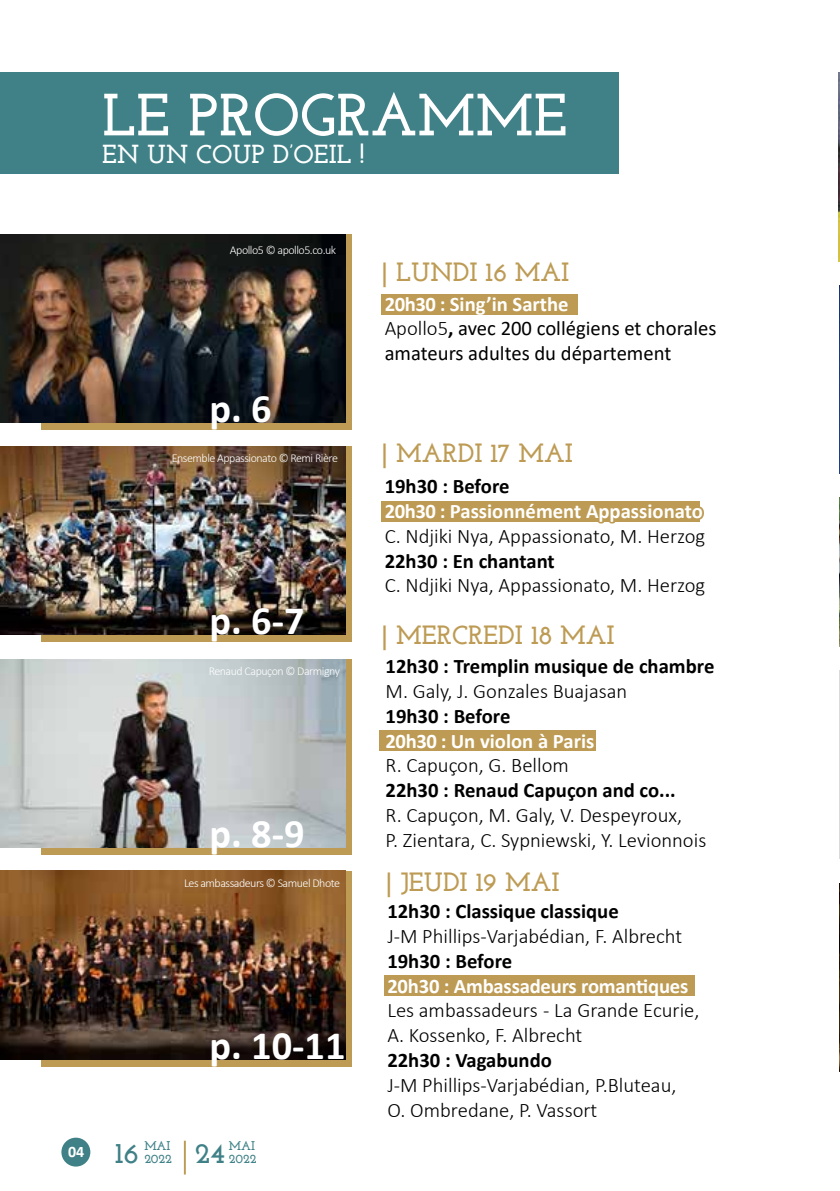
<style>
.page{position:relative;width:840px;height:1191px;background:#fff}
.page>*{position:absolute;margin:0;border:0;box-sizing:border-box;transform-origin:0 0}
.t1{font:700 59.4px "Josefin Slab";color:#fff}
.t2{font:700 40.4px "Calibri";color:#fff}
.t3{font:700 28.8px "Josefin Slab";color:#3f8187}
.t4{font:700 26.2px "Josefin Slab";color:#bd9b54}
.t5{font:700 26px "Josefin Slab";color:#fff}
.t6{font:300 20.6px/24.8px "Calibri";color:#000}
.t7{font:700 20.6px "Calibri";color:#000}
.t8{font:20.6px/24.8px "Calibri";color:#000}
.t9{font:700 20.6px "Calibri";letter-spacing:-.01em;color:#fff}
.t10{font:700 16px "Calibri";color:#fff}
.t11{font:700 12.6px/12.6px "Josefin Slab";color:#3f8187}
.t12{font:300 12px "Calibri";letter-spacing:-.04em;color:#fff}
.s1{font-weight:700;color:#fff}
.s2{font-weight:300}
.s3{font-weight:700}
</style>
<div class="page">
<hr style="left:184px;top:1140px;width:2px;height:34px;background:#bd9b54">
<div style="left:0;top:72px;width:618px;height:101px;background:#3f8187"></div>
<div style="left:381px;top:294px;width:196px;height:20px;background:#bd9b54"></div>
<div style="left:379px;top:730px;width:216px;height:21px;background:#bd9b54"></div>
<div style="left:383px;top:975px;width:311px;height:21px;background:#bd9b54"></div>
<div style="left:41px;top:446px;width:310px;height:196px;background:#bd9b54"></div>
<div style="left:41px;top:234px;width:310px;height:195px;background:#bd9b54"></div>
<div style="left:41px;top:659px;width:310px;height:195px;background:#bd9b54"></div>
<div style="left:41px;top:871px;width:310px;height:196px;background:#bd9b54"></div>
<img style="left:0;top:446px;width:346px;height:188px">
<img style="left:0;top:234px;width:346px;height:188px">
<img style="left:839px;top:285px;width:1px;height:188px">
<img style="left:0;top:659px;width:346px;height:188px">
<img style="left:839px;top:498px;width:1px;height:148px">
<img style="left:0;top:871px;width:346px;height:188px">
<hr style="left:839px;top:671px;width:1px;height:188px;background:#dadada">
<img style="left:838px;top:73px;width:1px;height:188px">
<img style="left:839px;top:883px;width:1px;height:188px">
<svg style="left:381px;top:501px;width:323px;height:23px;background:#c3a463"></svg>
<div style="left:61px;top:1137px;width:29px;height:29px;background:#3f8187;border-radius:50%"></div>
<h1 class="t1" style="left:102px;top:80px;width:466px">LE PROGRAMME</h1>
<p class="t5" style="left:102px;top:139px;width:264px">EN UN COUP D’OEIL !</p>
<p class="t12" style="left:230px;top:243px;width:108px">Apollo5 © apollo5.co.uk</p>
<h2 class="t2" style="left:209px;top:380px;width:64px">p. 6</h2>
<p class="t12" style="left:172px;top:451px;width:167px">Ensemble Appassionato © Remi Rière</p>
<h2 class="t2" style="left:209px;top:592px;width:96px">p. 6-7</h2>
<p class="t12" style="left:208px;top:664px;width:133px">Renaud Capuçon © Darmigny</p>
<h2 class="t2" style="left:209px;top:804px;width:96px">p. 8-9</h2>
<p class="t12" style="left:184px;top:875px;width:157px">Les ambassadeurs © Samuel Dhote</p>
<p class="t10" style="left:68px;top:1140px;width:18px">04</p>
<h2 class="t2" style="left:209px;top:1017px;width:137px">p. 10-11</h2>
<p class="t11" style="left:144px;top:1139px;width:29px">MAI<br>2022</p>
<p class="t11" style="left:229px;top:1139px;width:28px">MAI</p>
<h3 class="t3" style="left:115px;top:1135px;width:25px">16</h3>
<h3 class="t3" style="left:195px;top:1135px;width:32px">24</h3>
<p class="t11" style="left:229px;top:1152px;width:29px">2022</p>
<p class="t4" style="left:381px;top:257px;width:190px">| LUNDI 16 MAI</p>
<p class="t8" style="left:384px;top:291px;width:333px"><span class="s1">20h30 : Sing’in Sarthe<br></span><span class="s2">Apollo5</span><span class="s3">,</span> avec 200 collégiens et chorales amateurs adultes du département</p>
<p class="t4" style="left:381px;top:438px;width:193px">| MARDI 17 MAI</p>
<p class="t7" style="left:384px;top:472px;width:126px">19h30 : Before</p>
<p class="t9" style="left:384px;top:496px;width:319px">20h30 : Passionnément Appassionato</p>
<p class="t6" style="left:384px;top:523px;width:322px">C. Ndjiki Nya, Appassionato, M. Herzog</p>
<p class="t7" style="left:384px;top:546px;width:171px">22h30 : En chantant</p>
<p class="t6" style="left:384px;top:573px;width:322px">C. Ndjiki Nya, Appassionato, M. Herzog</p>
<p class="t4" style="left:381px;top:619px;width:235px">| MERCREDI 18 MAI</p>
<p class="t7" style="left:385px;top:651px;width:330px">12h30 : Tremplin musique de chambre</p>
<p class="t6" style="left:385px;top:678px;width:243px">M. Galy, J. Gonzales Buajasan</p>
<p class="t7" style="left:385px;top:701px;width:126px">19h30 : Before</p>
<p class="t9" style="left:385px;top:726px;width:210px">20h30 : Un violon à Paris</p>
<p class="t6" style="left:385px;top:753px;width:185px">R. Capuçon, G. Bellom</p>
<p class="t7" style="left:385px;top:775px;width:291px">22h30 : Renaud Capuçon and co...</p>
<p class="t6" style="left:385px;top:802px;width:322px">R. Capuçon, M. Galy, V. Despeyroux,<br>P. Zientara, C. Sypniewski, Y. Levionnois</p>
<p class="t4" style="left:385px;top:866px;width:175px">| JEUDI 19 MAI</p>
<p class="t7" style="left:387px;top:896px;width:233px">12h30 : Classique classique</p>
<p class="t6" style="left:387px;top:923px;width:296px">J-M Phillips-Varjabédian, F. Albrecht</p>
<p class="t7" style="left:387px;top:946px;width:126px">19h30 : Before</p>
<p class="t9" style="left:387px;top:971px;width:302px">20h30 : Ambassadeurs romantiques</p>
<p class="t6" style="left:387px;top:998px;width:313px">Les ambassadeurs - La Grande Ecurie,<br>A. Kossenko, F. Albrecht</p>
<p class="t7" style="left:387px;top:1045px;width:166px">22h30 : Vagabundo</p>
<p class="t6" style="left:387px;top:1072px;width:290px">J-M Phillips-Varjabédian, P.Bluteau,<br>O. Ombredane, P. Vassort</p>
</div>
